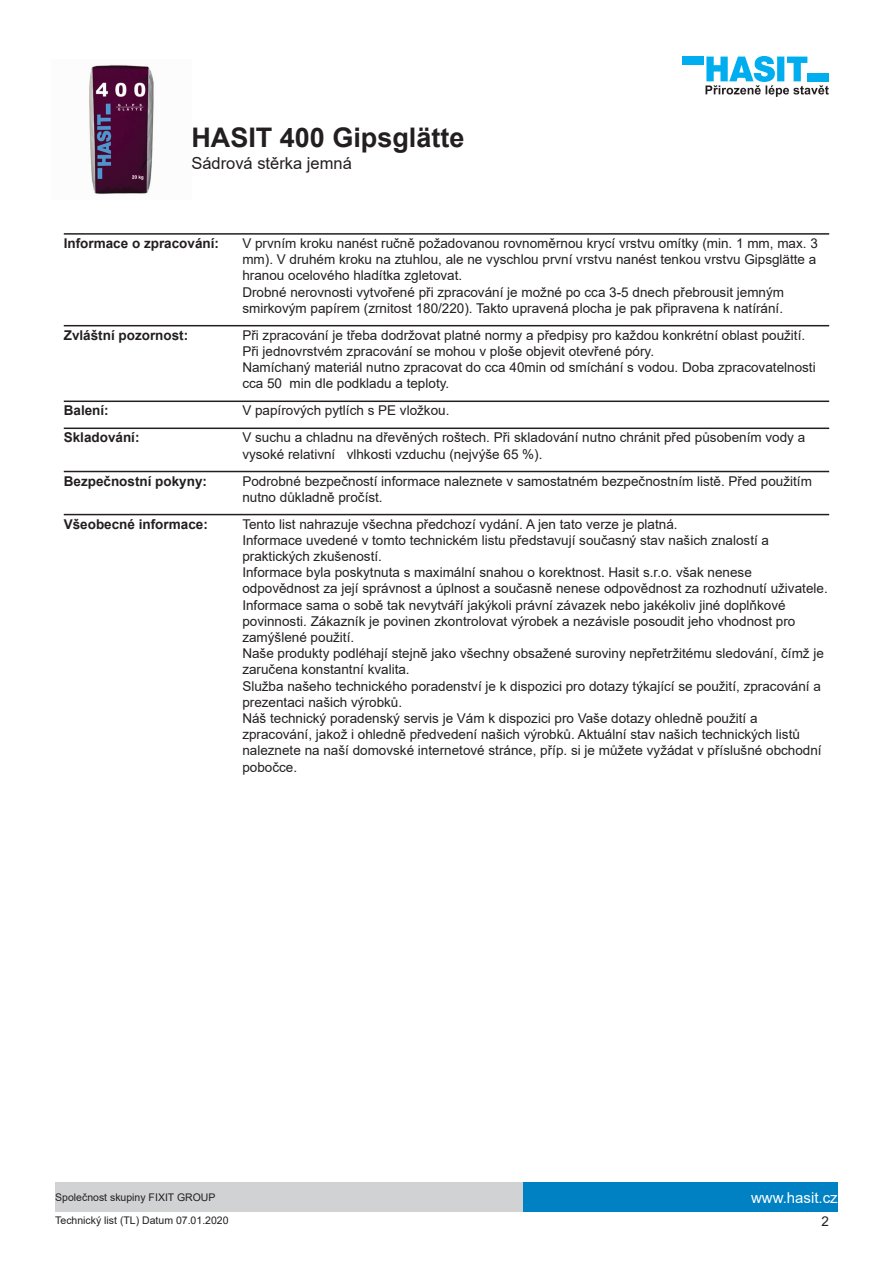
<style>
.page{position:relative;width:893px;height:1263px;background:#fff}
.page>*{position:absolute;margin:0;border:0;box-sizing:border-box;transform-origin:0 0}
.t1{font:700 27px "Arial";color:#231f20}
.t2{font:16.5px "Arial";color:#231f20}
.t3{font:15px "Arial";color:#fff}
.t4{font:13.5px/16.2px "Arial";color:#231f20}
.t5{font:700 13.5px "Arial";color:#231f20}
.t6{font:10.5px "Arial";color:#231f20}
</style>
<div class="page">
<img style="left:89px;top:65px;width:65px;height:129px">
<div style="left:683px;top:57px;width:21px;height:8px;background:#00aeef"></div>
<svg style="left:705px;top:56px;width:124px;height:41px"></svg>
<div style="left:523px;top:1182px;width:315px;height:30px;background:#0081c3"></div>
<div style="left:55px;top:1182px;width:468px;height:30px;background:#d1d2d4"></div>
<hr style="left:64px;top:233px;width:765px;height:2px;background:#231f20">
<hr style="left:64px;top:325px;width:765px;height:1px;background:#231f20">
<hr style="left:64px;top:400px;width:765px;height:2px;background:#231f20">
<hr style="left:64px;top:427px;width:765px;height:2px;background:#231f20">
<hr style="left:64px;top:471px;width:765px;height:1px;background:#231f20">
<hr style="left:64px;top:514px;width:765px;height:1px;background:#231f20">
<h1 class="t1" style="left:191px;top:119px;width:275px">HASIT 400 Gipsglätte</h1>
<p class="t2" style="left:191px;top:152px;width:162px">Sádrová stěrka jemná</p>
<p class="t5" style="left:64px;top:234px;width:157px">Informace o zpracování:</p>
<p class="t4" style="left:242px;top:235px;width:577px">V prvním kroku nanést ručně požadovanou rovnoměrnou krycí vrstvu omítky (min. 1 mm, max. 3 mm). V druhém kroku na ztuhlou, ale ne vyschlou první vrstvu nanést tenkou vrstvu Gipsglätte a hranou ocelového hladítka zgletovat.<br>Drobné nerovnosti vytvořené při zpracování je možné po cca 3-5 dnech přebrousit jemným smirkovým papírem (zrnitost 180/220). Takto upravená plocha je pak připravena k natírání.</p>
<p class="t5" style="left:64px;top:325px;width:126px">Zvláštní pozornost:</p>
<p class="t4" style="left:242px;top:327px;width:575px">Při zpracování je třeba dodržovat platné normy a předpisy pro každou konkrétní oblast použití.<br>Při jednovrstvém zpracování se mohou v ploše objevit otevřené póry.<br>Namíchaný materiál nutno zpracovat do cca 40min od smíchání s vodou. Doba zpracovatelnosti cca 50 min dle podkladu a teploty.</p>
<p class="t5" style="left:64px;top:401px;width:47px">Balení:</p>
<p class="t4" style="left:242px;top:402px;width:209px">V papírových pytlích s PE vložkou.</p>
<p class="t5" style="left:64px;top:428px;width:77px">Skladování:</p>
<p class="t4" style="left:242px;top:429px;width:564px">V suchu a chladnu na dřevěných roštech. Při skladování nutno chránit před působením vody a vysoké relativní vlhkosti vzduchu (nejvýše 65 %).</p>
<p class="t5" style="left:64px;top:471px;width:145px">Bezpečnostní pokyny:</p>
<p class="t4" style="left:242px;top:473px;width:571px">Podrobné bezpečností informace naleznete v samostatném bezpečnostním listě. Před použitím nutno důkladně pročíst.</p>
<p class="t5" style="left:64px;top:514px;width:146px">Všeobecné informace:</p>
<p class="t4" style="left:242px;top:516px;width:587px">Tento list nahrazuje všechna předchozí vydání. A jen tato verze je platná.<br>Informace uvedené v tomto technickém listu představují současný stav našich znalostí a praktických zkušeností.<br>Informace byla poskytnuta s maximální snahou o korektnost. Hasit s.r.o. však nenese odpovědnost za její správnost a úplnost a současně nenese odpovědnost za rozhodnutí uživatele.<br>Informace sama o sobě tak nevytváří jakýkoli právní závazek nebo jakékoliv jiné doplňkové povinnosti. Zákazník je povinen zkontrolovat výrobek a nezávisle posoudit jeho vhodnost pro zamýšlené použití.<br>Naše produkty podléhají stejně jako všechny obsažené suroviny nepřetržitému sledování, čímž je zaručena konstantní kvalita.<br>Služba našeho technického poradenství je k dispozici pro dotazy týkající se použití, zpracování a prezentaci našich výrobků.<br>Náš technický poradenský servis je Vám k dispozici pro Vaše dotazy ohledně použití a zpracování, jakož i ohledně předvedení našich výrobků. Aktuální stav našich technických listů naleznete na naší domovské internetové stránce, příp. si je můžete vyžádat v příslušné obchodní pobočce.</p>
<p class="t6" style="left:55px;top:1190px;width:162px">Společnost skupiny FIXIT GROUP</p>
<p class="t3" style="left:751px;top:1187px;width:88px">www.hasit.cz</p>
<p class="t6" style="left:55px;top:1213px;width:175px">Technický list (TL) Datum 07.01.2020</p>
<p class="t4" style="left:821px;top:1213px;width:9px">2</p>
</div>
